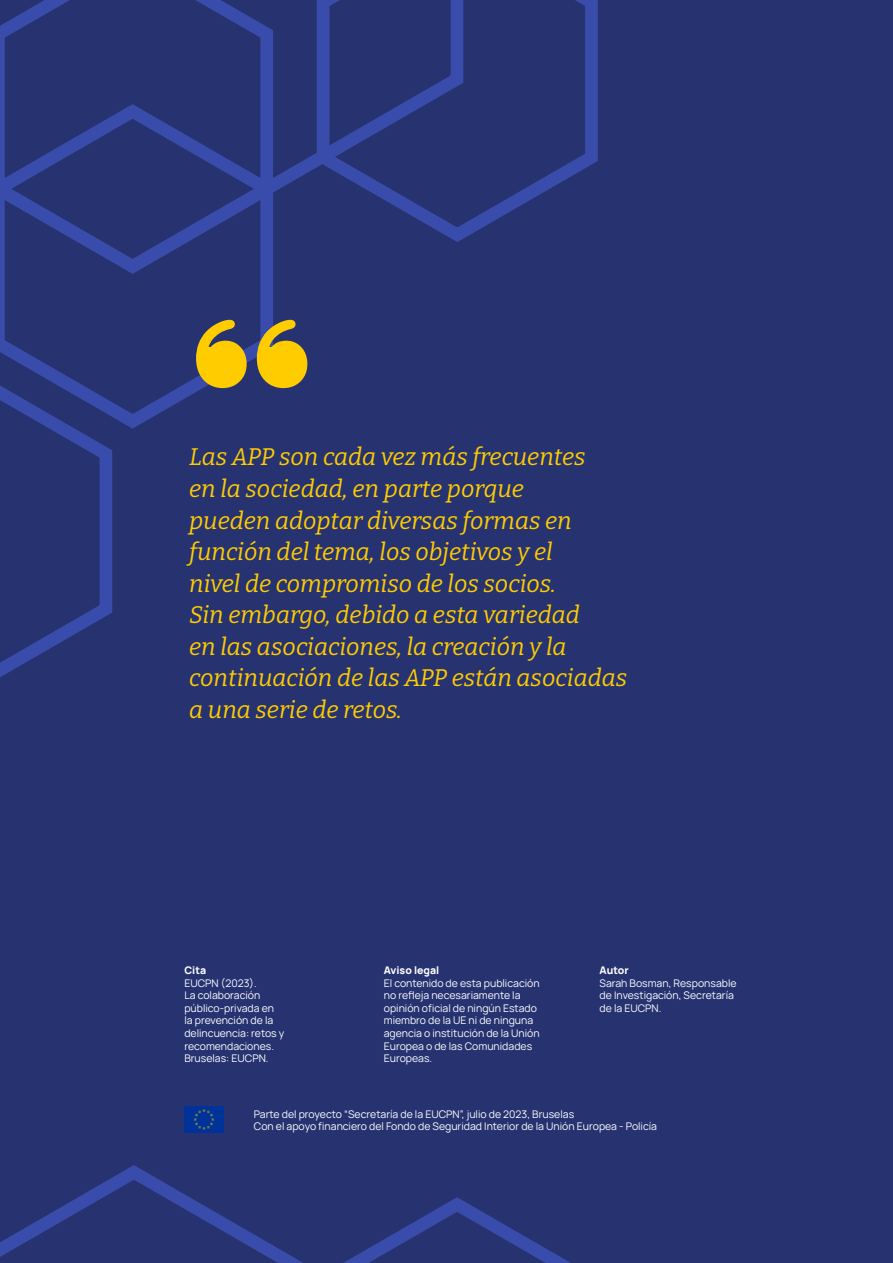
<style>
.page{position:relative;width:893px;height:1263px;background:#273371}
.page>*{position:absolute;margin:0;border:0;box-sizing:border-box;transform-origin:0 0}
.t1{font:italic 24px/31.5px "Bitter";color:#fc0}
.t2{font:10.5px/12.6px "Manrope";color:#fff}
.t3{font:800 10.5px "Manrope";color:#fff}
</style>
<div class="page">
<svg style="left:0;top:281px;width:284px;height:148px"></svg>
<svg style="left:474px;top:1207px;width:97px;height:56px"></svg>
<svg style="left:0;top:362px;width:123px;height:315px"></svg>
<svg style="left:0;top:1165px;width:474px;height:98px"></svg>
<svg style="left:0;top:0;width:310px;height:281px"></svg>
<svg style="left:310px;top:0;width:288px;height:242px"></svg>
<svg style="left:196px;top:320px;width:111px;height:68px"></svg>
<img style="left:184px;top:1107px;width:39px;height:25px">
<p class="t1" style="left:189px;top:441px;width:440px">Las APP son cada vez más frecuentes<br>en la sociedad, en parte porque<br>pueden adoptar diversas formas en función del tema, los objetivos y el<br>nivel de compromiso de los socios.<br>Sin embargo, debido a esta variedad<br>en las asociaciones, la creación y la continuación de las APP están asociadas a una serie de retos.</p>
<p class="t3" style="left:184px;top:961px;width:23px">Cita</p>
<p class="t2" style="left:184px;top:976px;width:101px">EUCPN (2023).<br>La colaboración público-privada en la prevención de la delincuencia: retos y recomendaciones.<br>Bruselas: EUCPN.</p>
<p class="t3" style="left:384px;top:961px;width:57px">Aviso legal</p>
<p class="t2" style="left:384px;top:976px;width:157px">El contenido de esta publicación no refleja necesariamente la opinión oficial de ningún Estado miembro de la UE ni de ninguna agencia o institución de la Unión<br>Europea o de las Comunidades<br>Europeas.</p>
<p class="t3" style="left:599px;top:961px;width:31px">Autor</p>
<p class="t2" style="left:599px;top:976px;width:139px">Sarah Bosman, Responsable de Investigación, Secretaría de la EUCPN.</p>
<p class="t2" style="left:254px;top:1107px;width:405px">Parte del proyecto “Secretaría de la EUCPN”, julio de 2023, Bruselas<br>Con el apoyo financiero del Fondo de Seguridad Interior de la Unión Europea - Policía</p>
</div>
